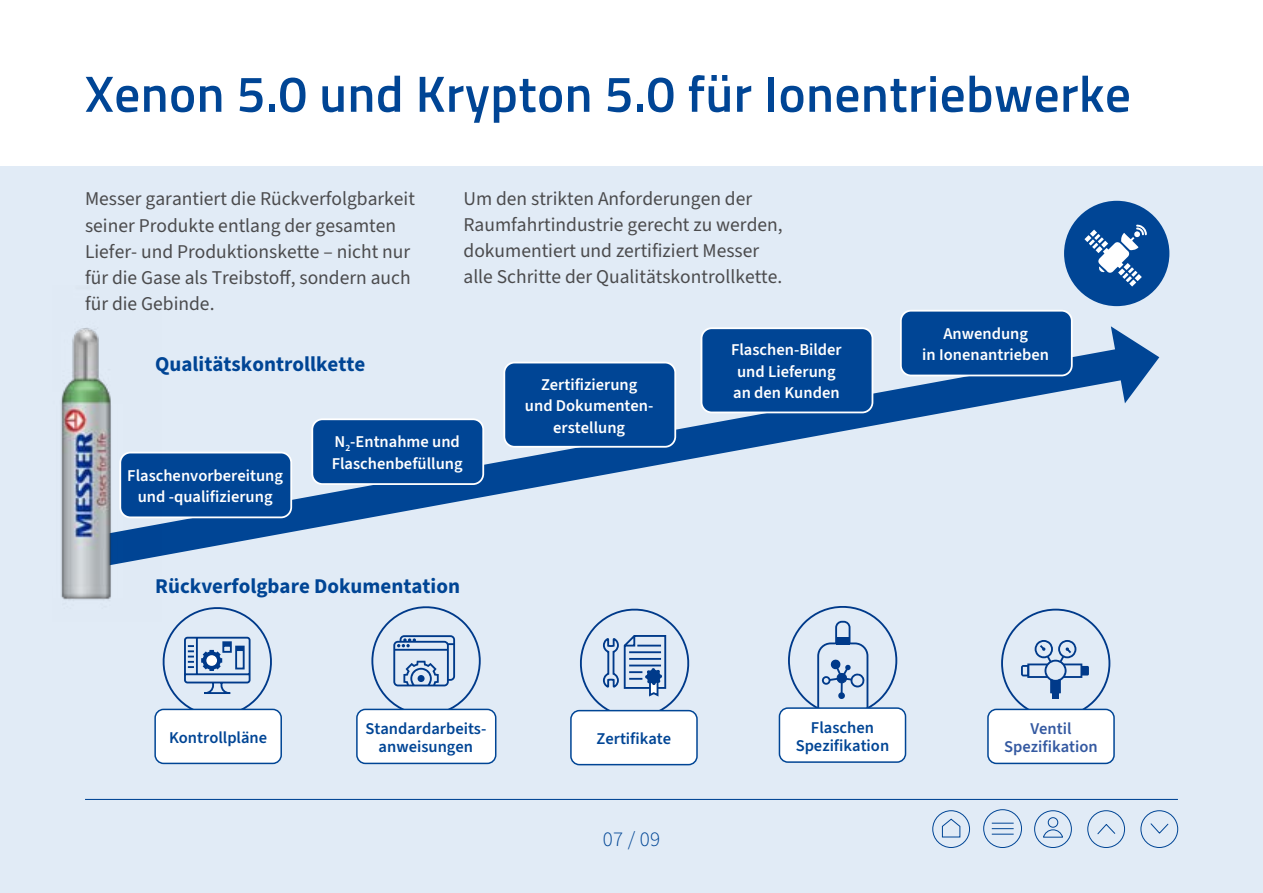
<style>
.page{position:relative;width:1263px;height:893px;background:#fff}
.page>*{position:absolute;margin:0;border:0;box-sizing:border-box;transform-origin:0 0}
.t1{font:600 51px "Titillium Web";letter-spacing:.01em;color:#004595}
.t2{font:700 21px "Source Sans 3";color:#004595}
.t3{font:300 21px "Source Sans 3";color:#004595}
.t4{font:19.5px/26.2px "Source Sans 3";color:#4b4b4d}
.t5{font:600 16.5px/21.6px "Source Sans 3";color:#fff;text-align:center}
.t6{font:600 16.5px/18px "Source Sans 3";color:#004595;text-align:center}
.t7{font:600 16.5px/18px "Source Sans 3";color:#3459a1;text-align:center}
</style>
<div class="page">
<div style="left:0;top:167px;width:1263px;height:726px;background:#e1ebf6"></div>
<svg style="left:161px;top:326px;width:999px;height:230px"></svg>
<svg style="left:1111px;top:326px;width:48px;height:77px"></svg>
<hr style="left:85px;top:799px;width:1093px;height:1px;background:#004595">
<div style="left:1034px;top:810px;width:37px;height:38px;border:1px solid #004595;border-radius:50%"></div>
<div style="left:1048px;top:817px;width:10px;height:11px;border:1px solid #004595;border-radius:50%"></div>
<svg style="left:1043px;top:829px;width:20px;height:9px"></svg>
<svg style="left:1097px;top:824px;width:19px;height:11px"></svg>
<div style="left:1087px;top:810px;width:38px;height:38px;border:1px solid #004595;border-radius:50%"></div>
<svg style="left:1150px;top:823px;width:19px;height:11px"></svg>
<div style="left:1141px;top:810px;width:37px;height:38px;border:1px solid #004595;border-radius:50%"></div>
<div style="left:312px;top:419px;width:171px;height:65px;background:#004595;border-radius:10px"></div>
<div style="left:311px;top:418px;width:173px;height:67px;border:2px solid #fff;border-radius:10px"></div>
<div style="left:901px;top:311px;width:171px;height:64px;background:#004595;border-radius:10px"></div>
<div style="left:900px;top:310px;width:173px;height:66px;border:2px solid #fff;border-radius:10px"></div>
<div style="left:504px;top:363px;width:171px;height:84px;background:#004595;border-radius:10px"></div>
<div style="left:503px;top:362px;width:173px;height:86px;border:2px solid #fff;border-radius:10px"></div>
<div style="left:701px;top:328px;width:171px;height:84px;background:#004595;border-radius:10px"></div>
<div style="left:701px;top:327px;width:172px;height:86px;border:2px solid #fff;border-radius:10px"></div>
<svg style="left:163px;top:607px;width:109px;height:102px"></svg>
<div style="left:206px;top:655px;width:11px;height:11px;background:#fff;border-radius:50%"></div>
<div style="left:155px;top:709px;width:126px;height:54px;background:#fff;border-radius:9px"></div>
<div style="left:154px;top:709px;width:128px;height:55px;border:2px solid #004595;border-radius:9px"></div>
<svg style="left:371px;top:606px;width:110px;height:103px"></svg>
<div style="left:357px;top:709px;width:139px;height:54px;background:#fff;border-radius:9px"></div>
<div style="left:356px;top:709px;width:140px;height:55px;border:2px solid #004595;border-radius:9px"></div>
<svg style="left:580px;top:609px;width:109px;height:101px"></svg>
<div style="left:571px;top:711px;width:126px;height:54px;background:#fff;border-radius:9px"></div>
<div style="left:570px;top:710px;width:128px;height:55px;border:2px solid #004595;border-radius:9px"></div>
<svg style="left:788px;top:606px;width:109px;height:101px"></svg>
<div style="left:779px;top:708px;width:126px;height:54px;background:#fff;border-radius:9px"></div>
<div style="left:779px;top:707px;width:127px;height:56px;border:2px solid #004595;border-radius:9px"></div>
<svg style="left:1001px;top:609px;width:109px;height:101px"></svg>
<div style="left:988px;top:709px;width:126px;height:54px;background:#fff;border-radius:9px"></div>
<div style="left:987px;top:709px;width:128px;height:55px;border:2px solid #004595;border-radius:9px"></div>
<div style="left:1064px;top:201px;width:105px;height:105px;background:#004595;border-radius:50%"></div>
<svg style="left:1084px;top:224px;width:63px;height:63px"></svg>
<svg style="left:941px;top:818px;width:20px;height:20px"></svg>
<div style="left:932px;top:810px;width:38px;height:38px;border:1px solid #004595;border-radius:50%"></div>
<div style="left:983px;top:809px;width:39px;height:39px;border:1px solid #004595;border-radius:50%"></div>
<svg style="left:992px;top:823px;width:22px;height:12px"></svg>
<div style="left:120px;top:453px;width:171px;height:64px;background:#004595;border-radius:10px"></div>
<div style="left:119px;top:452px;width:173px;height:66px;border:2px solid #fff;border-radius:10px"></div>
<img style="left:61px;top:328px;width:100px;height:273px">
<h1 class="t1" style="left:85px;top:56px;width:1047px">Xenon 5.0 und Krypton 5.0 für Ionentriebwerke</h1>
<p class="t4" style="left:85px;top:186px;width:331px">Messer garantiert die Rückverfolgbarkeit seiner Produkte entlang der gesamten Liefer- und Produktionskette – nicht nur für die Gase als Treibstoff, sondern auch für die Gebinde.</p>
<p class="t4" style="left:463px;top:185px;width:321px">Um den strikten Anforderungen der Raumfahrtindustrie gerecht zu werden, dokumentiert und zertifiziert Messer alle Schritte der Qualitätskontrollkette.</p>
<p class="t2" style="left:155px;top:350px;width:212px">Qualitätskontrollkette</p>
<p class="t5" style="left:127px;top:464px;width:157px">Flaschenvorbereitung und -qualifizierung</p>
<p class="t5" style="left:332px;top:431px;width:132px;text-align:left">N<sub>2</sub>-Entnahme und<br>Flaschenbefüllung</p>
<p class="t2" style="left:155px;top:572px;width:306px">Rückverfolgbare Dokumentation</p>
<p class="t5" style="left:525px;top:373px;width:130px">Zertifizierung<br>und Dokumenten&shy;erstellung</p>
<p class="t5" style="left:731px;top:339px;width:112px;text-align:left">Flaschen-Bilder und Lieferung an den Kunden</p>
<p class="t5" style="left:922px;top:322px;width:128px">Anwendung<br>in Ionenantrieben</p>
<p class="t6" style="left:169px;top:729px;width:100px">Kontrollpläne</p>
<p class="t6" style="left:365px;top:720px;width:123px">Standardarbeits&shy;anweisungen</p>
<p class="t6" style="left:597px;top:730px;width:76px">Zertifikate</p>
<p class="t6" style="left:796px;top:718px;width:95px">Flaschen<br>Spezifikation</p>
<p class="t7" style="left:1004px;top:720px;width:95px">Ventil<br>Spezifikation</p>
<p class="t3" style="left:603px;top:826px;width:59px">07 / 09</p>
</div>
